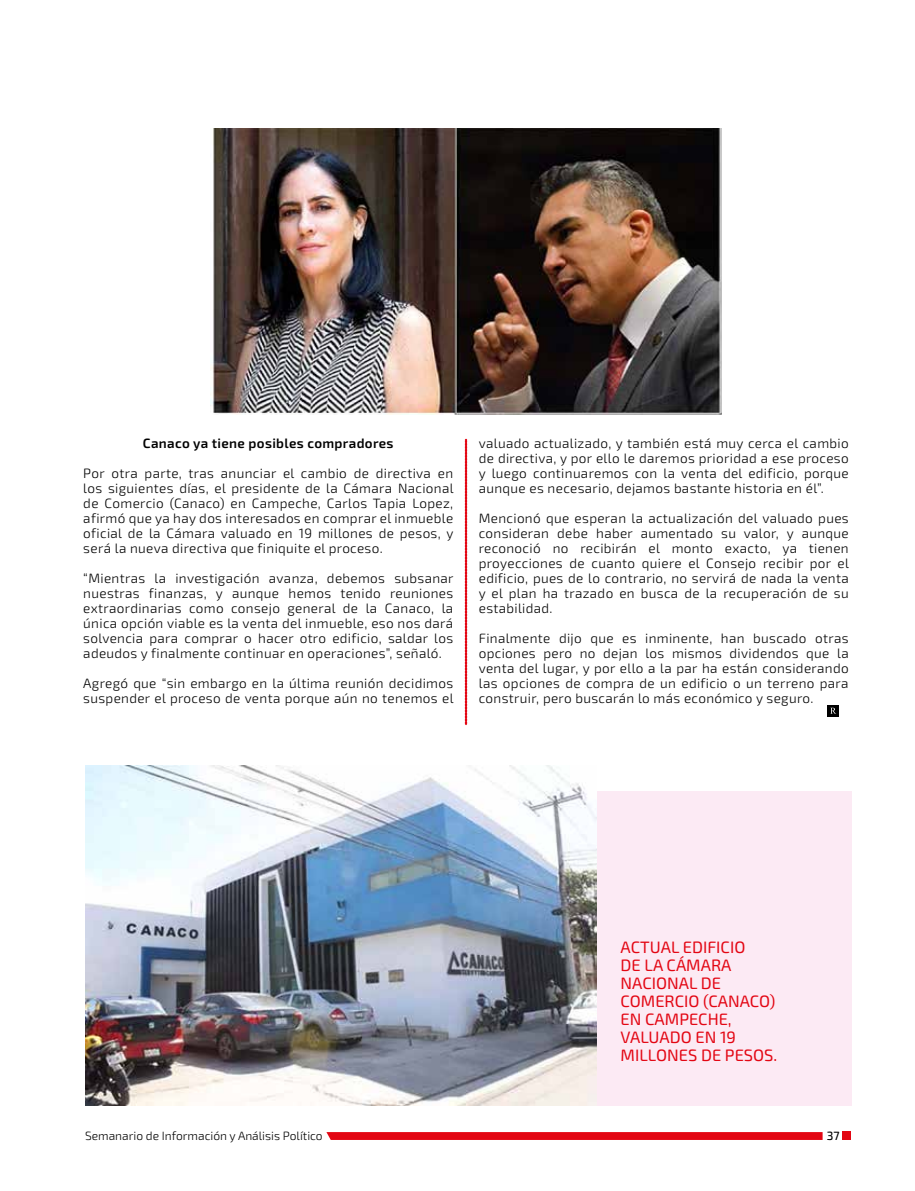
<style>
.page{position:relative;width:915px;height:1191px;background:#fff}
.page>*{position:absolute;margin:0;border:0;box-sizing:border-box;transform-origin:0 0}
.t1{font:16.5px/18px "Exo 2";color:#e30613}
.t2{font:300 13.5px/15px "Exo 2";letter-spacing:.025em;color:#000;text-align:justify}
.t3{font:600 13.5px "Exo 2";letter-spacing:.025em;color:#000}
.t4{font:300 12px "Exo 2";color:#000}
.t5{font:500 12px "Exo 2";color:#000}
</style>
<div class="page">
<div style="left:583px;top:791px;width:267px;height:314px;background:#fceaf4"></div>
<div style="left:842px;top:1131px;width:8px;height:9px;background:#e30613"></div>
<svg style="left:326px;top:1132px;width:496px;height:8px;background:#e30a17"></svg>
<div style="left:827px;top:705px;width:11px;height:11px;background:#000"></div>
<svg style="left:830px;top:707px;width:5px;height:6px"></svg>
<svg style="left:465px;top:439px;width:1px;height:285px"></svg>
<img style="left:211px;top:128px;width:510px;height:287px">
<img style="left:85px;top:765px;width:511px;height:340px">
<p class="t3" style="left:143px;top:435px;width:252px">Canaco ya tiene posibles compradores</p>
<p class="t2" style="left:83px;top:465px;width:371px">Por otra parte, tras anunciar el cambio de directiva en los siguientes días, el presidente de la Cámara Nacional de Comercio (Canaco) en Campeche, Carlos Tapia Lopez, afirmó que ya hay dos interesados en comprar el inmueble oficial de la Cámara valuado en 19 millones de pesos, y será la nueva directiva que finiquite el proceso.</p>
<p class="t2" style="left:83px;top:570px;width:371px">“Mientras la investigación avanza, debemos subsanar nuestras finanzas, y aunque hemos tenido reuniones extraordinarias como consejo general de la Canaco, la única opción viable es la venta del inmueble, eso nos dará solvencia para comprar o hacer otro edificio, saldar los adeudos y finalmente continuar en operaciones”, señaló.</p>
<p class="t2" style="left:83px;top:675px;width:371px">Agregó que “sin embargo en la última reunión decidimos suspender el proceso de venta porque aún no tenemos el</p>
<p class="t2" style="left:478px;top:435px;width:371px">valuado actualizado, y también está muy cerca el cambio de directiva, y por ello le daremos prioridad a ese proceso y luego continuaremos con la venta del edificio, porque aunque es necesario, dejamos bastante historia en él”.</p>
<p class="t2" style="left:478px;top:510px;width:371px">Mencionó que esperan la actualización del valuado pues consideran debe haber aumentado su valor, y aunque reconoció no recibirán el monto exacto, ya tienen proyecciones de cuanto quiere el Consejo recibir por el edificio, pues de lo contrario, no servirá de nada la venta y el plan ha trazado en busca de la recuperación de su estabilidad.</p>
<p class="t2" style="left:478px;top:630px;width:371px">Finalmente dijo que es inminente, han buscado otras opciones pero no dejan los mismos dividendos que la venta del lugar, y por ello a la par ha están considerando las opciones de compra de un edificio o un terreno para construir, pero buscarán lo más económico y seguro.</p>
<p class="t1" style="left:620px;top:938px;width:158px">ACTUAL EDIFICIO<br>DE LA CÁMARA<br>NACIONAL DE<br>COMERCIO (CANACO)<br>EN CAMPECHE,<br>VALUADO EN 19<br>MILLONES DE PESOS.</p>
<p class="t4" style="left:85px;top:1128px;width:239px">Semanario de Información y Análisis Político</p>
<p class="t5" style="left:826px;top:1128px;width:14px">37</p>
</div>
